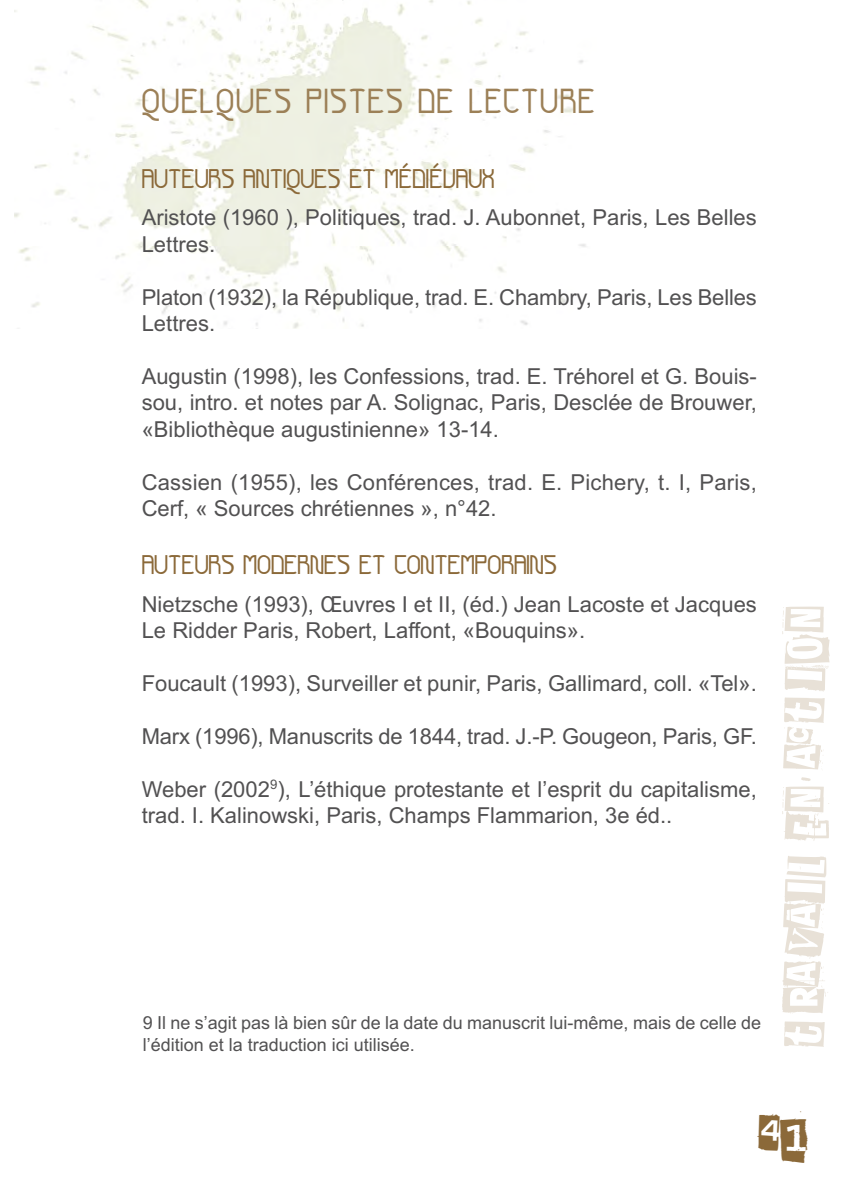
<style>
.page{position:relative;width:842px;height:1191px;background:#fff}
.page>*{position:absolute;margin:0;border:0;box-sizing:border-box;transform-origin:0 0}
.t1{font:48px "Postinkantaja Job";color:#8b6939}
.t2{font:36px "Futurex Arthur";letter-spacing:.05em;color:#9c8057}
.t3{font:28px "Futurex Arthur";color:#8b6939}
.t4{font:22px/26.4px "Arial";color:#525152}
.t5{font:18px/21.6px "Arial";color:#525152}
</style>
<div class="page">
<img style="left:15px;top:0;width:571px;height:329px">
<svg style="left:782px;top:980px;width:46px;height:66px"></svg>
<h2 class="t2" style="left:142px;top:79px;width:455px">QUELQUES PISTES DE LECTURE</h2>
<p class="t3" style="left:142px;top:162px;width:354px">AUTEURS ANTIQUES ET MÉDIÉVAUX</p>
<p class="t4" style="left:142px;top:205px;width:617px">Aristote (1960 ), Politiques, trad. J. Aubonnet, Paris, Les Belles<br>Lettres.</p>
<p class="t4" style="left:142px;top:284px;width:617px">Platon (1932), la République, trad. E. Chambry, Paris, Les Belles<br>Lettres.</p>
<p class="t4" style="left:142px;top:363px;width:617px;text-align:justify">Augustin (1998), les Confessions, trad. E. Tréhorel et G. Bouis&shy;sou, intro. et notes par A. Solignac, Paris, Desclée de Brouwer, «Bibliothèque augustinienne» 13-14.</p>
<p class="t4" style="left:142px;top:469px;width:617px">Cassien (1955), les Conférences, trad. E. Pichery, t. I, Paris,<br>Cerf, « Sources chrétiennes », n°42.</p>
<p class="t3" style="left:142px;top:548px;width:417px">AUTEURS MODERNES ET CONTEMPORAINS</p>
<p class="t4" style="left:142px;top:591px;width:617px">Nietzsche (1993), Œuvres I et II, (éd.) Jean Lacoste et Jacques<br>Le Ridder Paris, Robert, Laffont, «Bouquins».</p>
<p class="t4" style="left:142px;top:670px;width:617px">Foucault (1993), Surveiller et punir, Paris, Gallimard, coll. «Tel».</p>
<p class="t4" style="left:142px;top:723px;width:617px">Marx (1996), Manuscrits de 1844, trad. J.-P. Gougeon, Paris, GF.</p>
<p class="t4" style="left:142px;top:775px;width:617px">Weber (2002<sup>9</sup>), L’éthique protestante et l’esprit du capitalisme, trad. I. Kalinowski, Paris, Champs Flammarion, 3e éd..</p>
<p class="t5" style="left:143px;top:1012px;width:620px">9 Il ne s’agit pas là bien sûr de la date du manuscrit lui-même, mais de celle de l’édition et la traduction ici utilisée.</p>
<h1 class="t1" style="left:758px;top:1110px;width:51px">41</h1>
</div>
